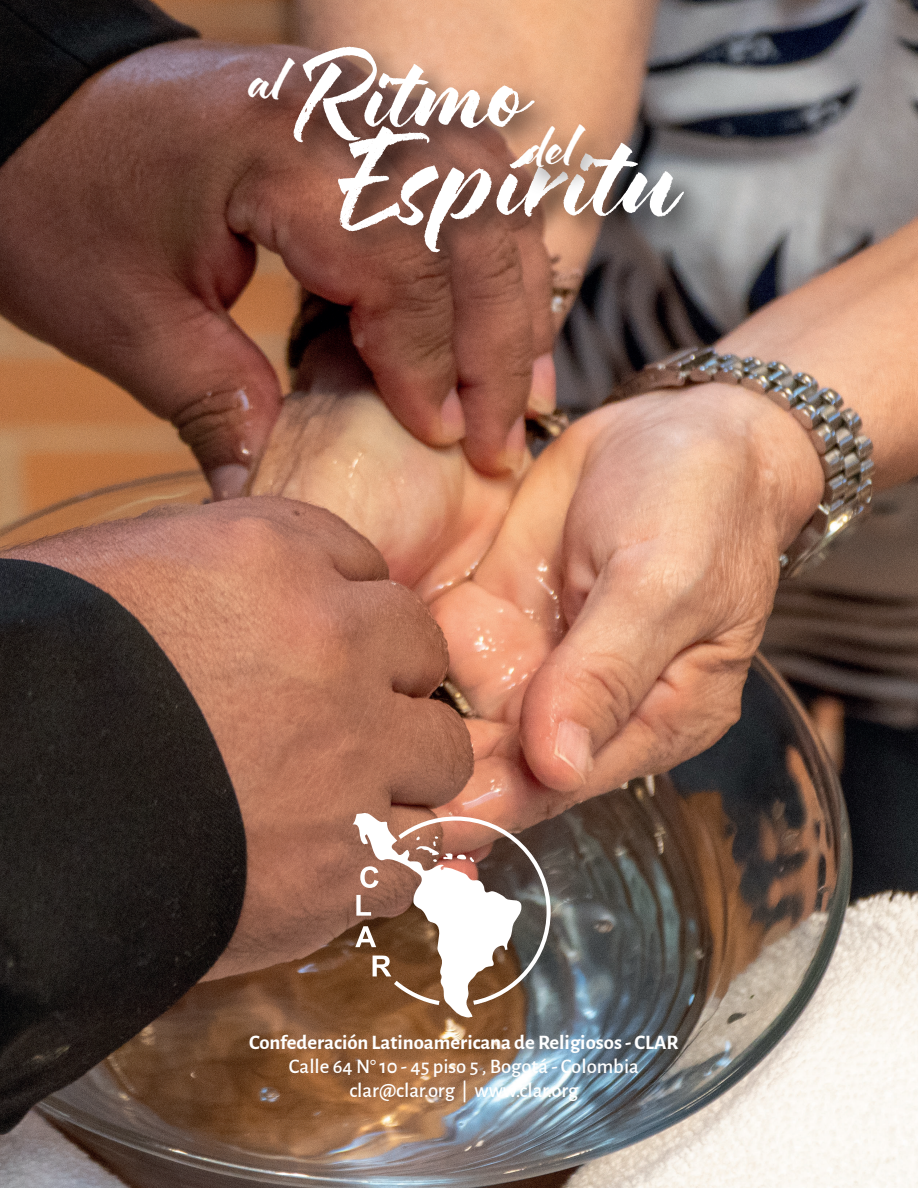
<style>
.page{position:relative;width:918px;height:1188px;background:#fff}
.page>*{position:absolute;margin:0;border:0;box-sizing:border-box;transform-origin:0 0}
.t1{font:97.5px "Hello Bloomie Script";color:#fff}
.t2{font:84.15px "Hello Bloomie Script";color:#fff}
.t3{font:41.7px "Hello Bloomie Script";color:#fff}
.t4{font:500 20.7px/24.2px "Alegreya Sans";color:#fff;text-align:center}
.t5{font:700 20.7px "Alegreya Sans";color:#fff}
</style>
<div class="page">
<img style="left:0;top:0;width:918px;height:1188px">
<svg style="left:353px;top:812px;width:200px;height:206px"></svg>
<img style="left:233px;top:42px;width:44px;height:125px">
<img style="left:277px;top:30px;width:311px;height:196px">
<img style="left:321px;top:106px;width:412px;height:218px">
<img style="left:510px;top:109px;width:118px;height:123px">
<h2 class="t2" style="left:247px;top:47px;width:279px"><sup>al</sup>Ritmo</h2>
<h3 class="t3" style="left:249px;top:58px;width:38px">al</h3>
<h3 class="t3" style="left:525px;top:101px;width:52px">del</h3>
<h1 class="t1" style="left:338px;top:123px;width:341px">Espíritu</h1>
<h3 class="t3" style="left:525px;top:124px;width:52px">del</h3>
<p class="t5" style="left:249px;top:1027px;width:431px">Confederación Latinoamericana de Religiosos - CLAR</p>
<p class="t4" style="left:289px;top:1053px;width:351px">Calle 64 N° 10 - 45 piso 5 , Bogotá - Colombia clar@clar.org | www.clar.org</p>
</div>
